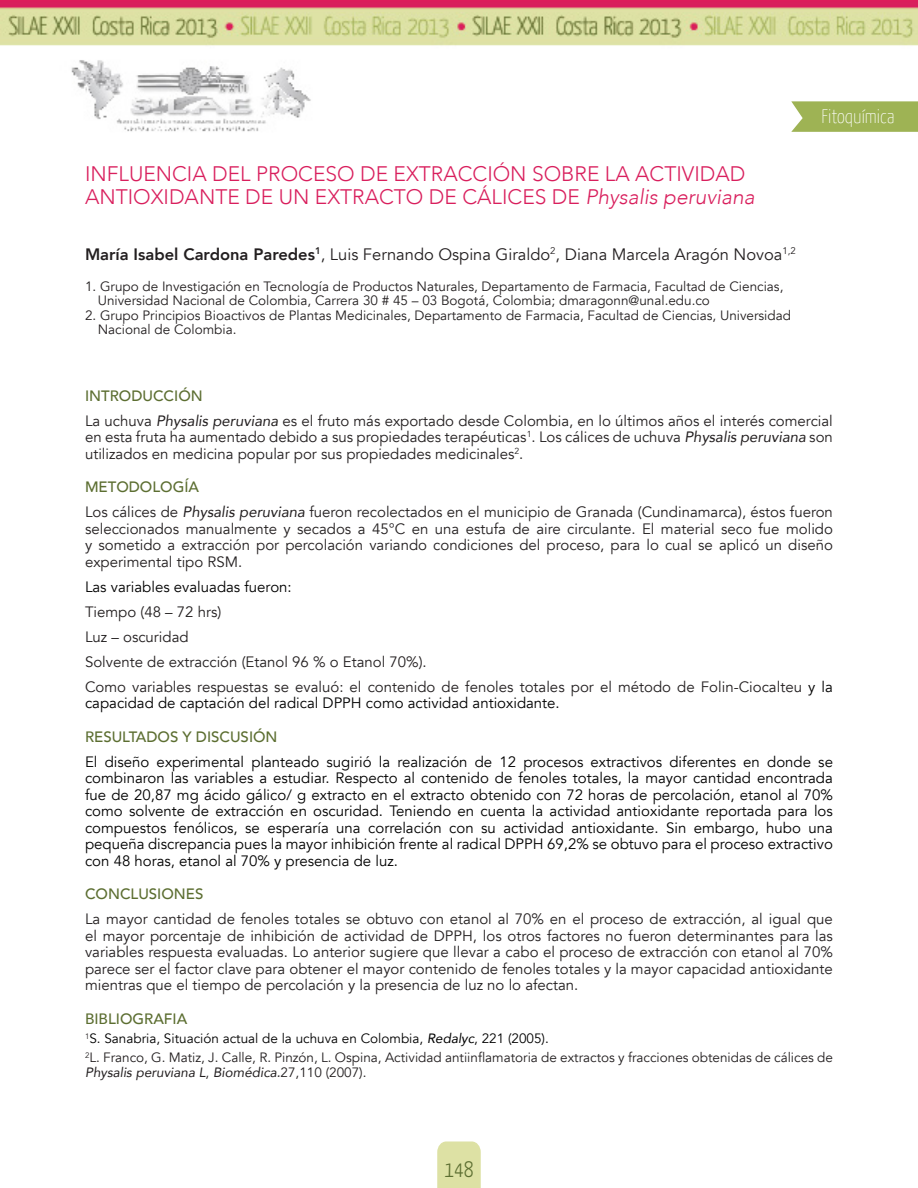
<style>
.page{position:relative;width:918px;height:1188px;background:#fff}
.page>*{position:absolute;margin:0;border:0;box-sizing:border-box;transform-origin:0 0}
.t1{font:300 22.5px "Yanone Kaffeesatz";color:#5c6e31}
.Titulo_del_resumen{font:300 21px/22.5px "Avenir";color:#d91f5d}
.t2{font:100 19.5px "Yanone Kaffeesatz";color:#fff}
.Autores{font:16.5px "Avenir";color:#231f20}
.t3{font:15px/16.5px "Avenir";color:#231f20;text-align:justify}
.t4{font:15px/16.5px "Avenir";color:#000;text-align:justify}
.Titulo_de_sección{font:500 15px "Avenir";color:#5c6e31}
.Datos_autores{font:13.5px/13.5px "Avenir";color:#231f20}
.Referencias{font:13.5px/15px "Avenir";color:#231f20}
.Referencias-2{font:13.5px "Avenir";color:#000}
.s1{font-style:italic}
.s2{font-weight:800}
.s3{color:#000}
</style>
<div class="page">
<img style="left:0;top:0;width:918px;height:132px">
<svg style="left:791px;top:101px;width:127px;height:31px;background:#a4b75e"></svg>
<div style="left:437px;top:1142px;width:44px;height:46px;background:#dde1a4"></div>
<p class="Titulo_del_resumen" style="left:85px;top:163px;width:671px">INFLUENCIA DEL PROCESO DE EXTRACCIÓN SOBRE LA ACTIVIDAD<br>ANTIOXIDANTE DE UN EXTRACTO DE CÁLICES DE <span class="s1">Physalis peruviana</span></p>
<p class="Autores" style="left:85px;top:244px;width:712px"><span class="s2">María Isabel Cardona Paredes</span><sup>1</sup>, Luis Fernando Ospina Giraldo<sup>2</sup>, Diana Marcela Aragón Novoa<sup>1,2</sup></p>
<p class="Datos_autores" style="left:98px;top:280px;width:687px;text-indent:-13px">1. Grupo de Investigación en Tecnología de Productos Naturales, Departamento de Farmacia, Facultad de Ciencias,<br>Universidad Nacional de Colombia, Carrera 30 # 45 – 03 Bogotá, Colombia; dmaragonn@unal.edu.co</p>
<p class="Datos_autores" style="left:98px;top:309px;width:695px;text-indent:-13px">2. Grupo Principios Bioactivos de Plantas Medicinales, Departamento de Farmacia, Facultad de Ciencias, Universidad<br>Nacional de Colombia.</p>
<h3 class="t2" style="left:822px;top:104px;width:74px">Fitoquímica</h3>
<p class="Titulo_de_sección" style="left:85px;top:383px;width:119px">INTRODUCCIÓN</p>
<p class="t3" style="left:85px;top:413px;width:749px">La uchuva <span class="s1">Physalis peruviana</span> es el fruto más exportado desde Colombia, en lo últimos años el interés comercial en esta fruta ha aumentado debido a sus propiedades terapéuticas<sup>1</sup>. Los cálices de uchuva <span class="s1">Physalis peruviana</span> son utilizados en medicina popular por sus propiedades medicinales<sup>2</sup>.</p>
<p class="Titulo_de_sección" style="left:85px;top:474px;width:116px">METODOLOGÍA</p>
<p class="t3" style="left:85px;top:504px;width:749px">Los cálices de <span class="s1">Physalis peruviana</span> fueron recolectados en el municipio de Granada (Cundinamarca), éstos fueron seleccionados manualmente y secados a 45°C en una estufa de aire circulante. El material seco fue molido y sometido a extracción por percolación variando condiciones del proceso, para lo cual se aplicó un diseño experimental tipo RSM.</p>
<p class="t4" style="left:85px;top:579px;width:208px">Las variables evaluadas fueron:</p>
<p class="t3" style="left:85px;top:604px;width:138px">Tiempo (48 – 72 hrs)</p>
<p class="t3" style="left:85px;top:629px;width:105px">Luz – oscuridad</p>
<p class="t3" style="left:85px;top:654px;width:343px">Solvente de extracción (Etanol 96 % o Etanol 70%).</p>
<p class="t3" style="left:85px;top:679px;width:749px">Como variables respuestas se evaluó: el contenido de fenoles totales por el método de Folin-Ciocalteu <span class="s3">y la capacidad de captación del radical DPPH como actividad antioxidante.</span></p>
<p class="Titulo_de_sección" style="left:85px;top:724px;width:194px">RESULTADOS Y DISCUSIÓN</p>
<p class="t4" style="left:85px;top:754px;width:749px">El diseño experimental planteado sugirió la realización de 12 procesos extractivos diferentes en donde se combinaron las variables a estudiar. Respecto al contenido de fenoles totales, la mayor cantidad encontrada fue de 20,87 mg ácido gálico/ g extracto en el extracto obtenido con 72 horas de percolación, etanol al 70% como solvente de extracción en oscuridad. Teniendo en cuenta la actividad antioxidante reportada para los compuestos fenólicos, se esperaría una correlación con su actividad antioxidante. Sin embargo, hubo una pequeña discrepancia pues la mayor inhibición frente al radical DPPH 69,2% se obtuvo para el proceso extractivo con 48 horas, etanol al 70% y presencia de luz.</p>
<p class="Titulo_de_sección" style="left:85px;top:881px;width:120px">CONCLUSIONES</p>
<p class="t3" style="left:85px;top:911px;width:749px">La mayor cantidad de fenoles totales se obtuvo con etanol al 70% en el proceso de extracción, al igual que el mayor porcentaje de inhibición de actividad de DPPH, los otros factores no fueron determinantes para las variables respuesta evaluadas. Lo anterior sugiere que llevar a cabo el proceso de extracción con etanol al 70% parece ser el factor clave para obtener el mayor contenido de fenoles totales y la mayor capacidad antioxidante mientras que el tiempo de percolación y la presencia de luz no lo afectan.</p>
<p class="Titulo_de_sección" style="left:85px;top:1006px;width:104px">BIBLIOGRAFIA</p>
<p class="Referencias-2" style="left:85px;top:1030px;width:465px"><sup>1</sup>S. Sanabria, Situación actual de la uchuva en Colombia, <span class="s1">Redalyc</span>, 221 (2005).</p>
<p class="Referencias" style="left:85px;top:1050px;width:749px"><sup>2</sup>L. Franco, G. Matiz, J. Calle, R. Pinzón, L. Ospina, Actividad antiinflamatoria de extractos y fracciones obtenidas de cálices de<br><span class="s1">Physalis peruviana L</span>, <span class="s1">Biomédica.</span>27,110 (2007).</p>
<h1 class="t1" style="left:444px;top:1155px;width:31px">148</h1>
</div>
